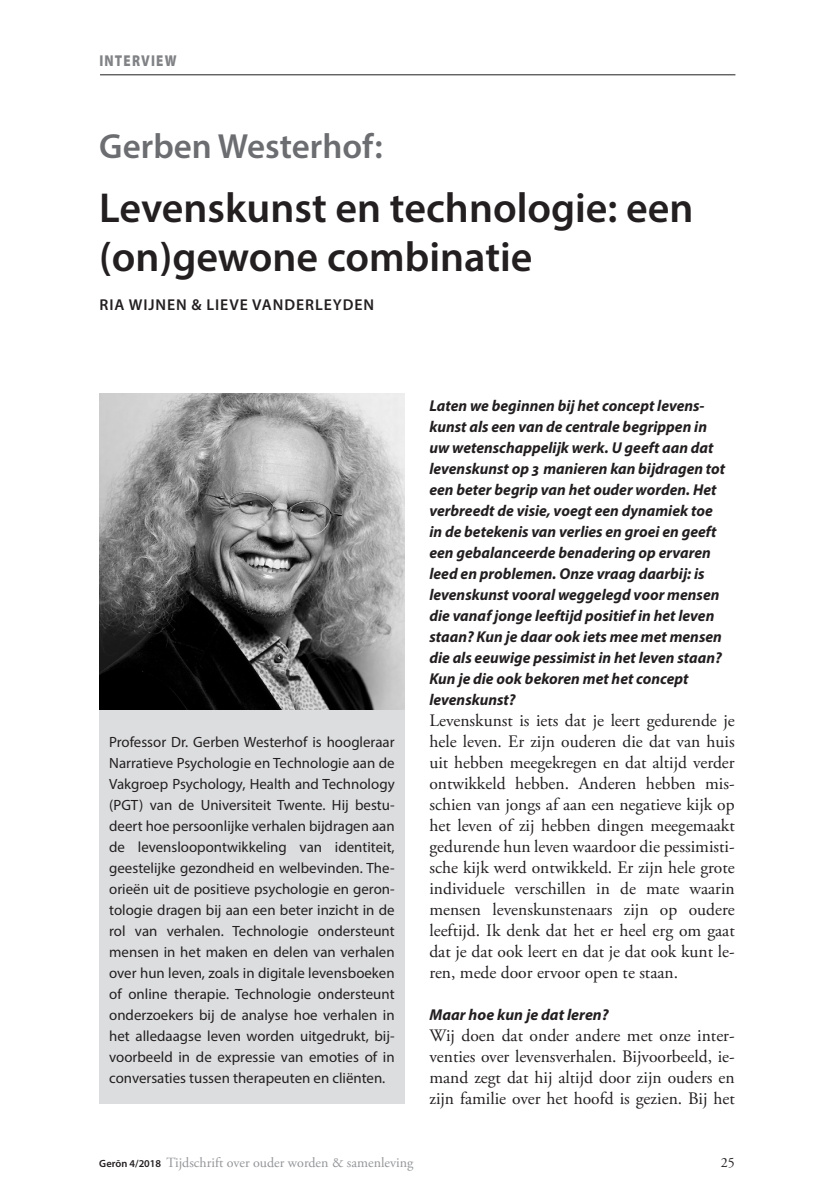
<style>
.page{position:relative;width:834px;height:1201px;background:#fff}
.page>*{position:absolute;margin:0;border:0;box-sizing:border-box;transform-origin:0 0}
.t1{font:600 42px/49px "Gyjqff Ggnjsn Hgcllq Pqgbsm Lbdxsm Myriad Pro";color:#231f20}
.t2{font:600 35px "Gyjqff Ggnjsn Hgcllq Pqgbsm Lbdxsm Myriad Pro";color:#6c6d70}
.t3{font:17.5px/21px "Rqprhh Jmhwnj Nmpnrg Bshcsk Ncjqdf A Garamond Pro";color:#231f20;text-align:justify}
.t4{font:italic 700 15.75px/21px "Nvwljs Cthnks Bkvbpb Xwwrcv Nlghyd Myriad Pro";color:#231f20}
.t5{font:600 15.75px "Gyjqff Ggnjsn Hgcllq Pqgbsm Lbdxsm Myriad Pro";letter-spacing:.06em;color:#231f20}
.t6{font:900 15.75px "Sbywqq Xchmwn Cfhqkb Mfgyvy Dmcngr Myriad Pro";letter-spacing:.09em;color:#808285;scale:.83 1}
.t7{font:14.88px/21px "Ygkhfh Hwnsxs Hvsndy Pdkqrs Hhqccl Myriad Pro";color:#231f20;text-align:justify}
.t8{font:14px "Rqprhh Jmhwnj Nmpnrg Bshcsk Ncjqdf A Garamond Pro";color:#939598}
.t9{font:14px "Rqprhh Jmhwnj Nmpnrg Bshcsk Ncjqdf A Garamond Pro";color:#231f20}
.s1{font-family:"Gyjqff Ggnjsn Hgcllq Pqgbsm Lbdxsm Myriad Pro";font-weight:600;font-size:10.5px;color:#231f20}
</style>
<div class="page">
<div style="left:99px;top:621px;width:305px;height:482px;background:#dcdddf"></div>
<hr style="left:100px;top:74px;width:635px;height:1px;background:#231f20">
<img style="left:99px;top:394px;width:305px;height:315px">
<p class="t6" style="left:99px;top:52px;width:94px">INTERVIEW</p>
<p class="t2" style="left:99px;top:124px;width:285px">Gerben Westerhof:</p>
<p class="t1" style="left:99px;top:182px;width:595px">Levenskunst en technologie: een (on)gewone combinatie</p>
<p class="t5" style="left:99px;top:294px;width:276px">RIA WIJNEN &amp; LIEVE VANDERLEYDEN</p>
<p class="t7" style="left:109px;top:731px;width:287px">Professor Dr. Gerben Westerhof is hoogleraar Narratieve Psychologie en Technologie aan de Vakgroep Psychology, Health and Technology (PGT) van de Universiteit Twente. Hij bestu&shy;deert hoe persoonlijke verhalen bijdragen aan de levensloopontwikkeling van identiteit, geestelijke gezondheid en welbevinden. The&shy;orieën uit de positieve psychologie en geron&shy;tologie dragen bij aan een beter inzicht in de rol van verhalen. Technologie ondersteunt mensen in het maken en delen van verhalen over hun leven, zoals in digitale levensboeken of online therapie. Technologie ondersteunt onderzoekers bij de analyse hoe verhalen in het alledaagse leven worden uitgedrukt, bij&shy;voorbeeld in de expressie van emoties of in conversaties tussen therapeuten en cliënten.</p>
<p class="t4" style="left:429px;top:394px;width:297px">Laten we beginnen bij het concept levens&shy;kunst als een van de centrale begrippen in uw wetenschappelijk werk. U geeft aan dat levenskunst op 3 manieren kan bijdragen tot een beter begrip van het ouder worden. Het verbreedt de visie, voegt een dynamiek toe in de betekenis van verlies en groei en geeft een gebalanceerde benadering op ervaren leed en problemen. Onze vraag daarbij: is levenskunst vooral weggelegd voor mensen die vanaf jonge leeftijd positief in het leven staan? Kun je daar ook iets mee met mensen die als eeuwige pessimist in het leven staan?<br>Kun je die ook bekoren met het concept levenskunst?</p>
<p class="t3" style="left:429px;top:710px;width:307px">Levenskunst is iets dat je leert gedurende je hele leven. Er zijn ouderen die dat van huis uit hebben meegekregen en dat altijd verder ontwikkeld hebben. Anderen hebben mis&shy;schien van jongs af aan een negatieve kijk op het leven of zij hebben dingen meegemaakt gedurende hun leven waardoor die pessimisti&shy;sche kijk werd ontwikkeld. Er zijn hele grote individuele verschillen in de mate waarin mensen levenskunstenaars zijn op oudere leeftijd. Ik denk dat het er heel erg om gaat dat je dat ook leert en dat je dat ook kunt le&shy;ren, mede door ervoor open te staan.</p>
<p class="t4" style="left:429px;top:1003px;width:181px">Maar hoe kun je dat leren?</p>
<p class="t3" style="left:429px;top:1025px;width:307px">Wij doen dat onder andere met onze inter&shy;venties over levensverhalen. Bijvoorbeeld, ie&shy;mand zegt dat hij altijd door zijn ouders en zijn familie over het hoofd is gezien. Bij het</p>
<p class="t8" style="left:99px;top:1154px;width:315px"><span class="s1">Gerōn 4/2018</span> Tijdschrift over ouder worden &amp; samenleving</p>
<p class="t9" style="left:720px;top:1154px;width:15px">25</p>
</div>
